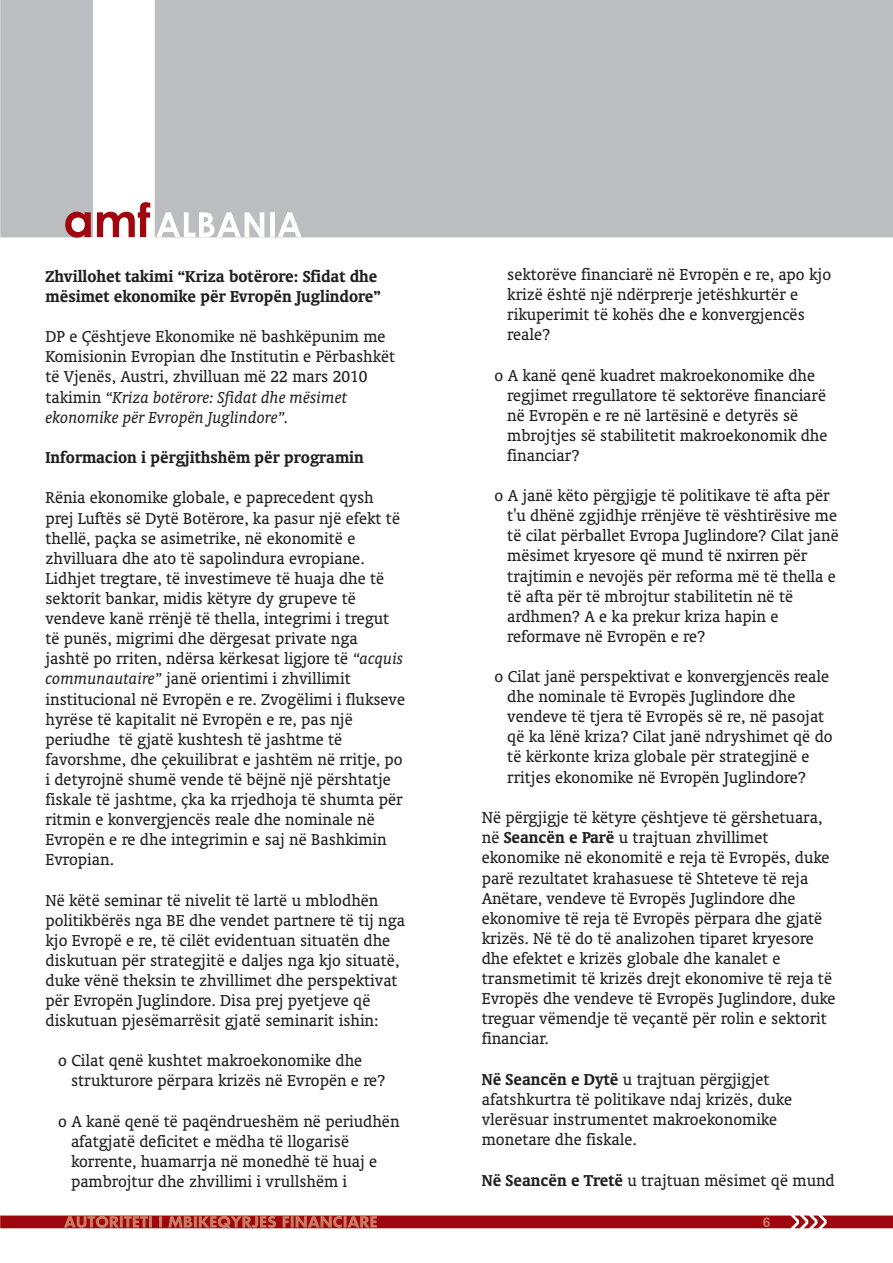
<style>
.page{position:relative;width:893px;height:1263px;background:#fff}
.page>*{position:absolute;margin:0;border:0;box-sizing:border-box;transform-origin:0 0}
.t1{font:18px/20.1px "Oranda BT";color:#231f20}
.t2{font:700 18px/20.5px "Oranda BT";color:#231f20}
.t3{font:700 13.5px "Arial";color:#cb7c64}
.s1{font-style:italic}
.s2{font-weight:700}
</style>
<div class="page">
<svg style="left:0;top:1215px;width:893px;height:13px;background:#aa2829"></svg>
<div style="left:0;top:0;width:893px;height:237px;background:#bcbdc0"></div>
<svg style="left:97px;top:202px;width:53px;height:35px"></svg>
<svg style="left:156px;top:212px;width:108px;height:25px"></svg>
<hr style="left:270px;top:212px;width:4px;height:25px;background:#fff">
<svg style="left:278px;top:212px;width:24px;height:25px"></svg>
<svg style="left:65px;top:212px;width:26px;height:26px"></svg>
<p class="t2" style="left:45px;top:267px;width:337px">Zhvillohet takimi “Kriza botërore: Sfidat dhe mësimet ekonomike për Evropën Juglindore”</p>
<p class="t1" style="left:45px;top:327px;width:351px">DP e Çështjeve Ekonomike në bashkëpunim me Komisionin Evropian dhe Institutin e Përbashkët të Vjenës, Austri, zhvilluan më 22 mars 2010 takimin <span class="s1">“Kriza botërore: Sfidat dhe mësimet ekonomike për Evropën Juglindore”.</span></p>
<p class="t2" style="left:45px;top:448px;width:320px">Informacion i përgjithshëm për programin</p>
<p class="t1" style="left:45px;top:489px;width:361px">Rënia ekonomike globale, e paprecedent qysh prej Luftës së Dytë Botërore, ka pasur një efekt të thellë, paçka se asimetrike, në ekonomitë e zhvilluara dhe ato të sapolindura evropiane.<br>Lidhjet tregtare, të investimeve të huaja dhe të sektorit bankar, midis këtyre dy grupeve të vendeve kanë rrënjë të thella, integrimi i tregut të punës, migrimi dhe dërgesat private nga jashtë po rriten, ndërsa kërkesat ligjore të <span class="s1">“acquis communautaire”</span> janë orientimi i zhvillimit institucional në Evropën e re. Zvogëlimi i flukseve hyrëse të kapitalit në Evropën e re, pas një periudhe të gjatë kushtesh të jashtme të favorshme, dhe çekuilibrat e jashtëm në rritje, po i detyrojnë shumë vende të bëjnë një përshtatje fiskale të jashtme, çka ka rrjedhoja të shumta për ritmin e konvergjencës reale dhe nominale në Evropën e re dhe integrimin e saj në Bashkimin Evropian.</p>
<p class="t1" style="left:45px;top:891px;width:361px">Në këtë seminar të nivelit të lartë u mblodhën politikbërës nga BE dhe vendet partnere të tij nga kjo Evropë e re, të cilët evidentuan situatën dhe diskutuan për strategjitë e daljes nga kjo situatë, duke vënë theksin te zhvillimet dhe perspektivat për Evropën Juglindore. Disa prej pyetjeve që diskutuan pjesëmarrësit gjatë seminarit ishin:</p>
<p class="t1" style="left:71px;top:1051px;width:316px;text-indent:-13px">o Cilat qenë kushtet makroekonomike dhe strukturore përpara krizës në Evropën e re?</p>
<p class="t1" style="left:71px;top:1112px;width:330px;text-indent:-13px">o A kanë qenë të paqëndrueshëm në periudhën afatgjatë deficitet e mëdha të llogarisë korrente, huamarrja në monedhë të huaj e pambrojtur dhe zhvillimi i vrullshëm i</p>
<p class="t1" style="left:507px;top:265px;width:325px">sektorëve financiarë në Evropën e re, apo kjo krizë është një ndërprerje jetëshkurtër e rikuperimit të kohës dhe e konvergjencës reale?</p>
<p class="t1" style="left:507px;top:366px;width:322px;text-indent:-13px">o A kanë qenë kuadret makroekonomike dhe regjimet rregullatore të sektorëve financiarë në Evropën e re në lartësinë e detyrës së mbrojtjes së stabilitetit makroekonomik dhe financiar?</p>
<p class="t1" style="left:507px;top:486px;width:333px;text-indent:-13px">o A janë këto përgjigje të politikave të afta për t'u dhënë zgjidhje rrënjëve të vështirësive me të cilat përballet Evropa Juglindore? Cilat janë mësimet kryesore që mund të nxirren për trajtimin e nevojës për reforma më të thella e të afta për të mbrojtur stabilitetin në të ardhmen? A e ka prekur kriza hapin e reformave në Evropën e re?</p>
<p class="t1" style="left:507px;top:667px;width:327px;text-indent:-13px">o Cilat janë perspektivat e konvergjencës reale dhe nominale të Evropës Juglindore dhe vendeve të tjera të Evropës së re, në pasojat që ka lënë kriza? Cilat janë ndryshimet që do të kërkonte kriza globale për strategjinë e rritjes ekonomike në Evropën Juglindore?</p>
<p class="t1" style="left:482px;top:808px;width:355px">Në përgjigje të këtyre çështjeve të gërshetuara, në <span class="s2">Seancën e Parë</span> u trajtuan zhvillimet ekonomike në ekonomitë e reja të Evropës, duke parë rezultatet krahasuese të Shteteve të reja Anëtare, vendeve të Evropës Juglindore dhe ekonomive të reja të Evropës përpara dhe gjatë krizës. Në të do të analizohen tiparet kryesore dhe efektet e krizës globale dhe kanalet e transmetimit të krizës drejt ekonomive të reja të Evropës dhe vendeve të Evropës Juglindore, duke treguar vëmendje të veçantë për rolin e sektorit financiar.</p>
<p class="t1" style="left:482px;top:1070px;width:312px"><span class="s2">Në Seancën e Dytë</span> u trajtuan përgjigjet afatshkurtra të politikave ndaj krizës, duke vlerësuar instrumentet makroekonomike monetare dhe fiskale.</p>
<p class="t1" style="left:482px;top:1171px;width:355px"><span class="s2">Në Seancën e Tretë</span> u trajtuan mësimet që mund</p>
<p class="t3" style="left:763px;top:1218px;width:9px">6</p>
</div>
